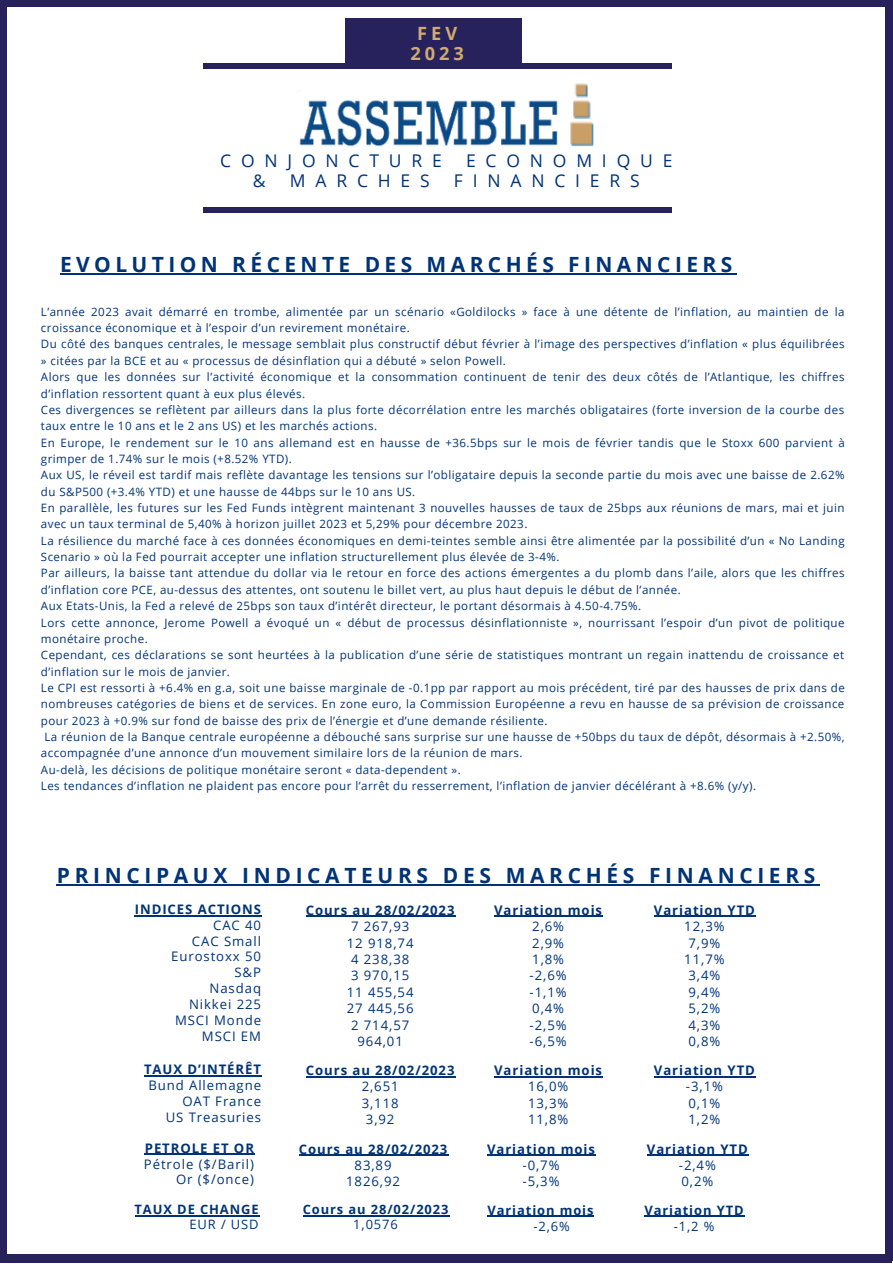
<style>
.page{position:relative;width:893px;height:1264px;background:#fff}
.page>*{position:absolute;margin:0;border:0;box-sizing:border-box;transform-origin:0 0}
.t1{font:700 21px "Open Sans";letter-spacing:.22em;color:#003376}
.t2{font:700 18.15px/20.2px "Open Sans";letter-spacing:.22em;color:#cfaa71;text-align:center}
.t3{font:17.55px "Open Sans";letter-spacing:.56em;color:#003376}
.t4{font:13.2px/16.5px "Open Sans";letter-spacing:.07em;color:#003376;text-align:center}
.t5{font:700 13.2px "Open Sans";letter-spacing:.07em;color:#003376}
.t6{font:700 12.9px "Open Sans";letter-spacing:.07em;color:#003376}
.t7{font:12.9px "Open Sans";letter-spacing:.07em;color:#003376}
.t8{font:11.55px/16.4px "Open Sans";letter-spacing:.04em;color:#003376}
</style>
<div class="page">
<div style="left:0;top:0;width:892px;height:6px;background:#28225c"></div>
<div style="left:345px;top:19px;width:177px;height:48px;background:#28225c"></div>
<div style="left:203px;top:64px;width:468px;height:5px;background:#28225c"></div>
<div style="left:203px;top:207px;width:468px;height:5px;background:#28225c"></div>
<img style="left:299px;top:90px;width:259px;height:57px">
<img style="left:570px;top:83px;width:24px;height:64px">
<div style="left:0;top:1254px;width:891px;height:8px;background:#28225c"></div>
<div style="left:0;top:0;width:7px;height:1258px;background:#28225c"></div>
<div style="left:885px;top:0;width:7px;height:1260px;background:#28225c"></div>
<hr style="left:60px;top:273px;width:676px;height:1px;background:#003376">
<hr style="left:57px;top:884px;width:763px;height:1px;background:#003376">
<hr style="left:135px;top:914px;width:127px;height:2px;background:#003376">
<hr style="left:306px;top:915px;width:149px;height:1px;background:#003376">
<hr style="left:494px;top:915px;width:109px;height:1px;background:#003376">
<hr style="left:654px;top:915px;width:101px;height:1px;background:#003376">
<hr style="left:144px;top:1075px;width:118px;height:1px;background:#003376">
<hr style="left:306px;top:1076px;width:149px;height:1px;background:#003376">
<hr style="left:494px;top:1076px;width:109px;height:1px;background:#003376">
<hr style="left:654px;top:1076px;width:101px;height:1px;background:#003376">
<hr style="left:145px;top:1153px;width:110px;height:1px;background:#003376">
<hr style="left:299px;top:1154px;width:149px;height:1px;background:#003376">
<hr style="left:487px;top:1154px;width:109px;height:1px;background:#003376">
<hr style="left:646px;top:1154px;width:102px;height:1px;background:#003376">
<hr style="left:135px;top:1214px;width:124px;height:2px;background:#003376">
<hr style="left:302px;top:1214px;width:147px;height:2px;background:#003376">
<hr style="left:487px;top:1215px;width:107px;height:1px;background:#003376">
<hr style="left:644px;top:1215px;width:100px;height:1px;background:#003376">
<h2 class="t2" style="left:410px;top:23px;width:55px">FEV<br>2023</h2>
<h3 class="t3" style="left:220px;top:148px;width:223px">CONJONCTURE</h3>
<h3 class="t3" style="left:466px;top:148px;width:208px">ECONOMIQUE</h3>
<h3 class="t3" style="left:253px;top:168px;width:14px">&amp;</h3>
<h3 class="t3" style="left:290px;top:168px;width:141px">MARCHES</h3>
<h3 class="t3" style="left:454px;top:168px;width:187px">FINANCIERS</h3>
<h1 class="t1" style="left:60px;top:250px;width:673px">EVOLUTION RÉCENTE DES MARCHÉS FINANCIERS</h1>
<p class="t8" style="left:41px;top:303px;width:805px">L’année 2023 avait démarré en trombe, alimentée par un scénario «Goldilocks » face à une détente de l’inflation, au maintien de la croissance économique et à l’espoir d’un revirement monétaire.<br>Du côté des banques centrales, le message semblait plus constructif début février à l’image des perspectives d’inflation « plus équilibrées » citées par la BCE et au « processus de désinflation qui a débuté » selon Powell.<br>Alors que les données sur l’activité économique et la consommation continuent de tenir des deux côtés de l’Atlantique, les chiffres d’inflation ressortent quant à eux plus élevés.<br>Ces divergences se reflètent par ailleurs dans la plus forte décorrélation entre les marchés obligataires (forte inversion de la courbe des taux entre le 10 ans et le 2 ans US) et les marchés actions.<br>En Europe, le rendement sur le 10 ans allemand est en hausse de +36.5bps sur le mois de février tandis que le Stoxx 600 parvient à grimper de 1.74% sur le mois (+8.52% YTD).<br>Aux US, le réveil est tardif mais reflète davantage les tensions sur l’obligataire depuis la seconde partie du mois avec une baisse de 2.62% du S&amp;P500 (+3.4% YTD) et une hausse de 44bps sur le 10 ans US.<br>En parallèle, les futures sur les Fed Funds intègrent maintenant 3 nouvelles hausses de taux de 25bps aux réunions de mars, mai et juin avec un taux terminal de 5,40% à horizon juillet 2023 et 5,29% pour décembre 2023.<br>La résilience du marché face à ces données économiques en demi-teintes semble ainsi être alimentée par la possibilité d’un « No Landing Scenario » où la Fed pourrait accepter une inflation structurellement plus élevée de 3-4%.<br>Par ailleurs, la baisse tant attendue du dollar via le retour en force des actions émergentes a du plomb dans l’aile, alors que les chiffres d’inflation core PCE, au-dessus des attentes, ont soutenu le billet vert, au plus haut depuis le début de l’année.<br>Aux Etats-Unis, la Fed a relevé de 25bps son taux d’intérêt directeur, le portant désormais à 4.50-4.75%.<br>Lors cette annonce, Jerome Powell a évoqué un « début de processus désinflationniste », nourrissant l’espoir d’un pivot de politique monétaire proche.<br>Cependant, ces déclarations se sont heurtées à la publication d’une série de statistiques montrant un regain inattendu de croissance et d’inflation sur le mois de janvier.<br>Le CPI est ressorti à +6.4% en g.a, soit une baisse marginale de -0.1pp par rapport au mois précédent, tiré par des hausses de prix dans de nombreuses catégories de biens et de services. En zone euro, la Commission Européenne a revu en hausse de sa prévision de croissance pour 2023 à +0.9% sur fond de baisse des prix de l’énergie et d’une demande résiliente.<br>La réunion de la Banque centrale européenne a débouché sans surprise sur une hausse de +50bps du taux de dépôt, désormais à +2.50%, accompagnée d’une annonce d’un mouvement similaire lors de la réunion de mars.<br>Au-delà, les décisions de politique monétaire seront « data-dependent ».<br>Les tendances d’inflation ne plaident pas encore pour l’arrêt du resserrement, l’inflation de janvier décélérant à +8.6% (y/y).</p>
<h1 class="t1" style="left:57px;top:860px;width:760px">PRINCIPAUX INDICATEURS DES MARCHÉS FINANCIERS</h1>
<p class="t5" style="left:135px;top:899px;width:128px">INDICES ACTIONS</p>
<p class="t4" style="left:171px;top:916px;width:91px;line-height:15.9px;text-align:right">CAC 40<br>CAC Small<br>Eurostoxx 50<br>S&amp;P<br>Nasdaq<br>Nikkei 225<br>MSCI Monde<br>MSCI EM</p>
<p class="t5" style="left:494px;top:900px;width:109px">Variation mois</p>
<p class="t4" style="left:529px;top:917px;width:39px;text-align:left">2,6%<br>2,9%<br>1,8% -2,6% -1,1%<br>0,4% -2,5% -6,5%</p>
<p class="t5" style="left:654px;top:900px;width:103px">Variation YTD</p>
<p class="t4" style="left:684px;top:917px;width:42px">12,3%<br>7,9%<br>11,7%<br>3,4%<br>9,4%<br>5,2%<br>4,3%<br>0,8%</p>
<p class="t5" style="left:306px;top:900px;width:150px">Cours au 28/02/2023</p>
<p class="t4" style="left:347px;top:917px;width:68px">7 267,93<br>12 918,74<br>4 238,38<br>3 970,15<br>11 455,54<br>27 445,56<br>2 714,57<br>964,01</p>
<p class="t5" style="left:144px;top:1059px;width:118px">TAUX D’INTÉRÊT</p>
<p class="t4" style="left:148px;top:1076px;width:114px;line-height:15.9px;text-align:right">Bund Allemagne<br>OAT France<br>US Treasuries</p>
<p class="t5" style="left:145px;top:1138px;width:111px">PETROLE ET OR</p>
<p class="t4" style="left:144px;top:1155px;width:112px;line-height:15.9px;text-align:right">Pétrole ($/Baril)<br>Or ($/once)</p>
<p class="t6" style="left:135px;top:1199px;width:126px">TAUX DE CHANGE</p>
<p class="t7" style="left:189px;top:1215px;width:71px">EUR / USD</p>
<p class="t5" style="left:306px;top:1060px;width:150px">Cours au 28/02/2023</p>
<p class="t4" style="left:361px;top:1077px;width:38px">2,651<br>3,118<br>3,92</p>
<p class="t5" style="left:299px;top:1139px;width:150px">Cours au 28/02/2023</p>
<p class="t4" style="left:346px;top:1156px;width:55px">83,89<br>1826,92</p>
<p class="t6" style="left:302px;top:1199px;width:147px">Cours au 28/02/2023</p>
<p class="t7" style="left:353px;top:1215px;width:46px">1,0576</p>
<p class="t5" style="left:494px;top:1060px;width:109px">Variation mois</p>
<p class="t4" style="left:528px;top:1077px;width:42px;text-align:justify">16,0% 13,3% 11,8%</p>
<p class="t5" style="left:487px;top:1139px;width:109px">Variation mois</p>
<p class="t4" style="left:522px;top:1156px;width:39px;text-align:left">-0,7% -5,3%</p>
<p class="t6" style="left:487px;top:1200px;width:108px">Variation mois</p>
<p class="t7" style="left:533px;top:1216px;width:38px">-2,6%</p>
<p class="t5" style="left:654px;top:1060px;width:103px">Variation YTD</p>
<p class="t4" style="left:686px;top:1077px;width:39px;text-align:left">-3,1%<br>0,1%<br>1,2%</p>
<p class="t5" style="left:646px;top:1139px;width:103px">Variation YTD</p>
<p class="t4" style="left:678px;top:1156px;width:39px;text-align:left">-2,4%<br>0,2%</p>
<p class="t6" style="left:644px;top:1200px;width:101px">Variation YTD</p>
<p class="t7" style="left:673px;top:1216px;width:42px">-1,2 %</p>
</div>
